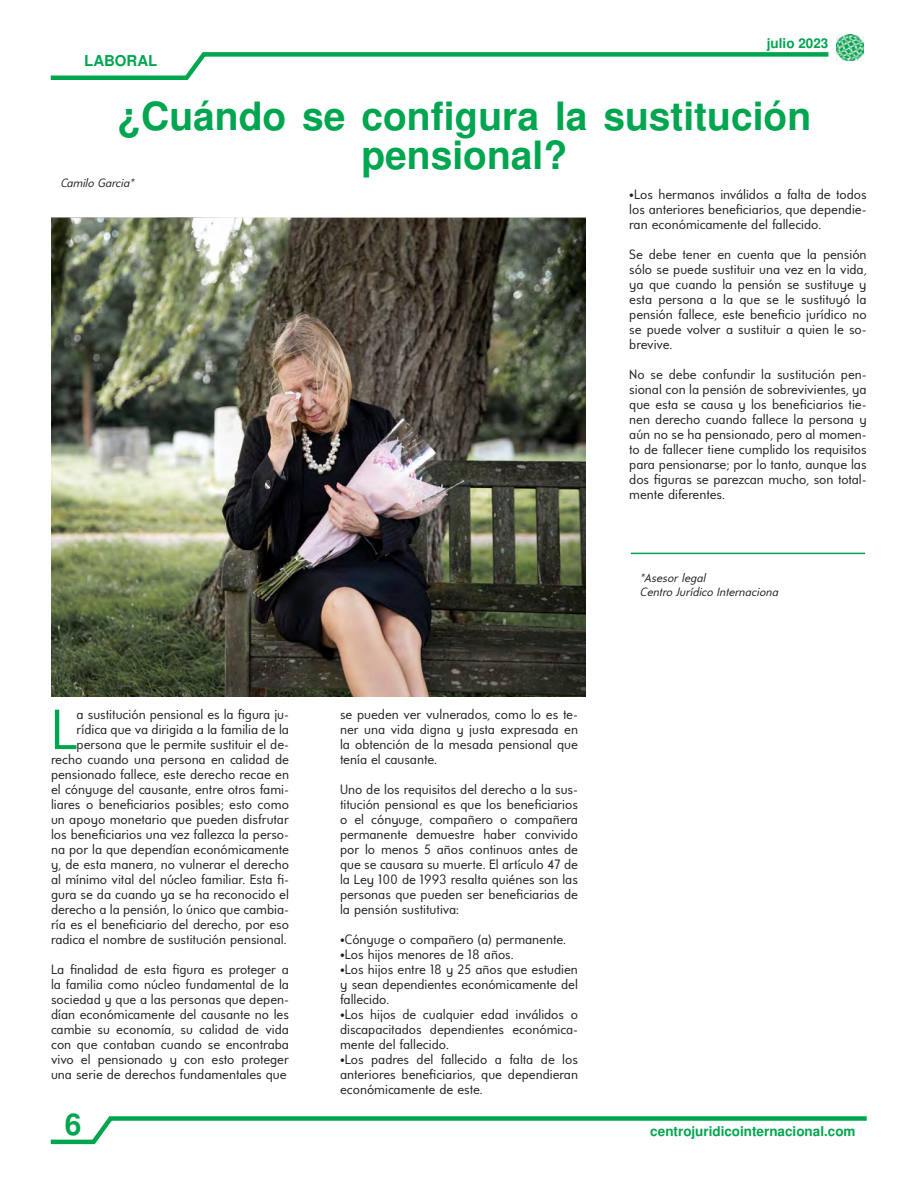
<style>
.page{position:relative;width:918px;height:1178px;background:#fff}
.page>*{position:absolute;margin:0;border:0;box-sizing:border-box;transform-origin:0 0}
.t1{font:56.4px "Universalis ADF Std";color:#00a54f}
.t2{font:700 39px/39px "Nimbus San L";color:#00a54f;text-align:center}
.t3{font:700 30px "Nimbus San L";color:#00a54f}
.t4{font:700 15px "Nimbus San L";color:#00a54f}
.t5{font:13.5px/15px "Universalis ADF Std";color:#231f20;text-align:justify}
.t6{font:700 13.5px "Nimbus San L";color:#00a54f}
.t7{font:italic 12px/14.4px "Universalis ADF Std";color:#231f20}
.s1{font-family:"Futura BT"}
</style>
<div class="page">
<div style="left:203px;top:52px;width:625px;height:5px;background:#00a54f"></div>
<svg style="left:186px;top:52px;width:25px;height:28px"></svg>
<div style="left:51px;top:75px;width:137px;height:5px;background:#00a54f"></div>
<div style="left:109px;top:1116px;width:758px;height:5px;background:#00a54f"></div>
<svg style="left:87px;top:1116px;width:30px;height:29px"></svg>
<div style="left:51px;top:1139px;width:44px;height:5px;background:#00a54f"></div>
<img style="left:837px;top:35px;width:26px;height:25px">
<hr style="left:631px;top:553px;width:234px;height:1px;background:#00a54f">
<img style="left:51px;top:217px;width:535px;height:480px">
<p class="t4" style="left:84px;top:50px;width:75px">LABORAL</p>
<p class="t6" style="left:767px;top:33px;width:63px">julio 2023</p>
<h2 class="t2" style="left:117px;top:96px;width:695px">¿Cuándo se configura la sustitución pensional?</h2>
<p class="t7" style="left:60px;top:176px;width:75px">Camilo Garcia*</p>
<p class="t5" style="left:629px;top:187px;width:239px">•Los hermanos inválidos a falta de todos los anteriores beneficiarios, que dependie&shy;ran económicamente del fallecido.</p>
<p class="t5" style="left:629px;top:247px;width:239px">Se debe tener en cuenta que la pensión sólo se puede sustituir una vez en la vida, ya que cuando la pensión se sustituye y esta persona a la que se le sustituyó la pensión fallece, este beneficio jurídico no se puede volver a sustituir a quien le so&shy;brevive.</p>
<p class="t5" style="left:629px;top:367px;width:239px">No se debe confundir la sustitución pen&shy;sional con la pensión de sobrevivientes, ya que esta se causa y los beneficiarios tie&shy;nen derecho cuando fallece la persona y aún no se ha pensionado, pero al momen&shy;to de fallecer tiene cumplido los requisitos para pensionarse; por lo tanto, aunque las dos figuras se parezcan mucho, son total&shy;mente diferentes.</p>
<p class="t5" style="left:51px;top:707px;width:239px;text-align:right">a sustitución pensional es la figura ju&shy;rídica que va dirigida a la familia de la persona que le permite sustituir el de&shy;recho cuando una persona en calidad de pensionado fallece, este derecho rec<span class="s1">a</span>e en el cónyuge del causante, entre otros fami&shy;liares o beneficiarios posibles; esto como un apoyo monetario que pueden disfrutar los beneficiarios una vez fallezca la perso&shy;na por la que dependían económicamente y, de esta manera, no vulnerar el derecho al mínimo vital del núcleo familiar. Esta fi&shy;gura se da cuando ya se ha reconocido el derecho a la pensión, lo único que cambia&shy;ría es el beneficiario del derecho, por eso radica el nombre de sustitución pensional.</p>
<p class="t5" style="left:51px;top:961px;width:239px">La finalidad de esta figura es proteger a la familia como núcleo fundamental de la sociedad y que a las personas que depen&shy;dían económicamente del causante no les cambie su economía, su calidad de vida con que contaban cuando se encontraba vivo el pensionado y con esto proteger una serie de derechos fundamentales que</p>
<h1 class="t1" style="left:51px;top:695px;width:27px">L</h1>
<h3 class="t3" style="left:65px;top:1102px;width:18px">6</h3>
<p class="t5" style="left:340px;top:706px;width:239px">se pueden ver vulnerados, como lo es te&shy;ner una vida digna y justa expresada en la obtención de la mesada pensional que tenía el causante.</p>
<p class="t5" style="left:340px;top:781px;width:239px">Uno de los requisitos del derecho a la sus&shy;titución pensional es que los beneficiarios o el cónyuge, compañero o compañera permanente demuestre haber convivido por lo menos 5 años continuos antes de que se causara su muerte. El artículo 47 de la Ley 100 de 1993 resalta quiénes son las personas que pueden ser beneficiarias de la pensión sustitutiva:</p>
<p class="t5" style="left:340px;top:931px;width:228px">•Cónyuge o compañero (a) permanente.</p>
<p class="t5" style="left:340px;top:946px;width:175px">•Los hijos menores de 18 años.</p>
<p class="t5" style="left:340px;top:961px;width:239px">•Los hijos entre 18 y 25 años que estudien y sean dependientes económicamente del fallecido.</p>
<p class="t5" style="left:340px;top:1006px;width:239px">•Los hijos de cualquier edad inválidos o discapacitados dependientes económica&shy;mente del fallecido.</p>
<p class="t5" style="left:340px;top:1051px;width:239px">•Los padres del fallecido a falta de los anteriores beneficiarios, que dependieran económicamente de este.</p>
<p class="t7" style="left:640px;top:570px;width:140px">*Asesor legal<br>Centro Jurídico Internaciona</p>
<p class="t6" style="left:650px;top:1121px;width:207px">centrojuridicointernacional.com</p>
</div>
